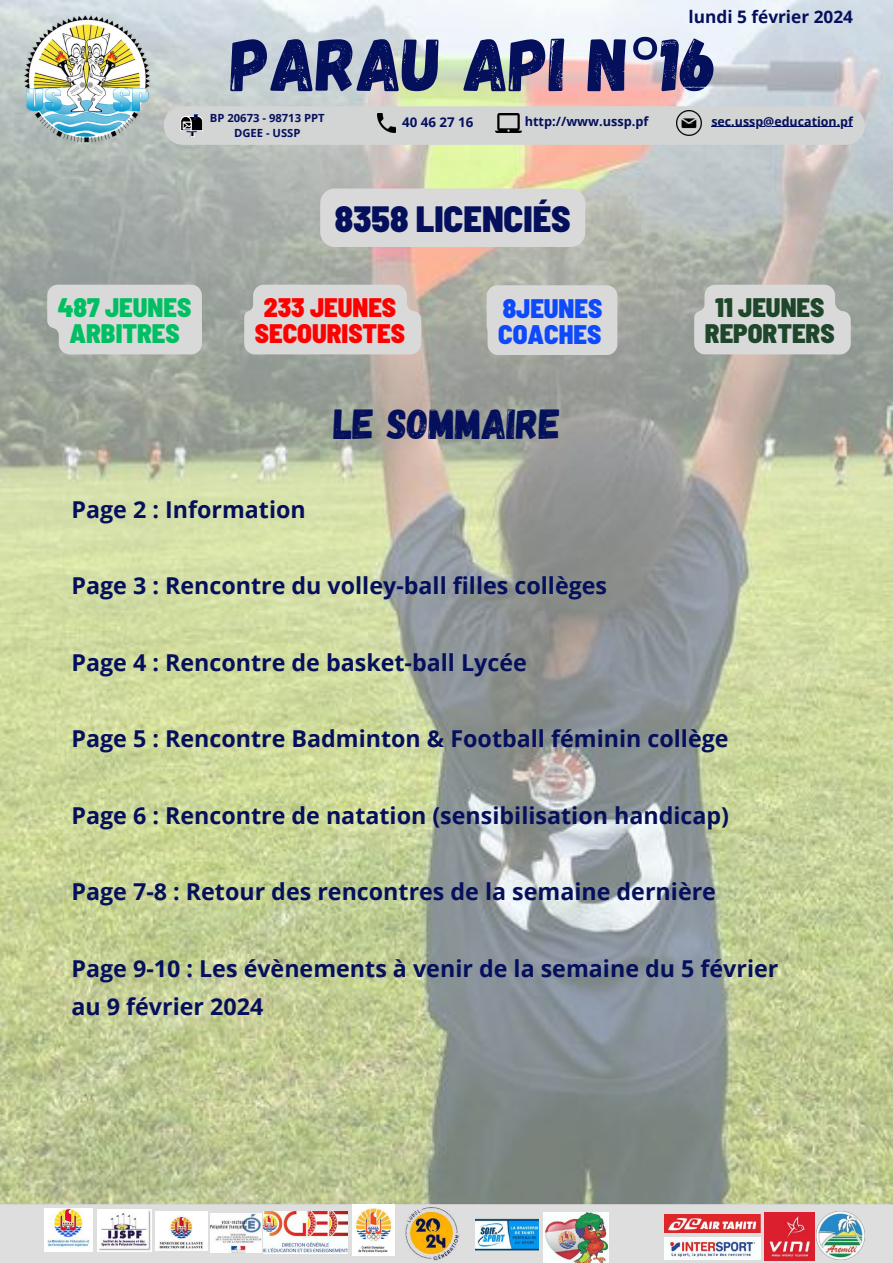
<style>
.page{position:relative;width:893px;height:1263px;background:#fff}
.page>*{position:absolute;margin:0;border:0;box-sizing:border-box;transform-origin:0 0}
.t1{font:75.07px "Gagalin";color:#05105c}
.t2{font:42px "Gagalin";color:#05105c}
.t3{font:900 semi-condensed 36.53px "Barlow";color:#05105c}
.t4{font:900 semi-condensed 26.78px/26.4px "Barlow";color:#f00;text-align:center}
.t5{font:900 semi-condensed 26.78px/26.4px "Barlow";color:#1e462a;text-align:center}
.t6{font:900 semi-condensed 26.78px/26.4px "Barlow";color:#00bf63;text-align:center}
.t7{font:900 semi-condensed 26.78px/26.4px "Barlow";color:#0e49fb}
.t8{font:700 23.25px/38.2px "Open Sans";color:#05105c}
.t9{font:700 17.25px "Open Sans";color:#05105c}
.t10{font:700 13.35px "Open Sans";color:#05105c}
.t11{font:700 12.75px "Open Sans";color:#05105c}
.t12{font:700 12.45px "Open Sans";color:#05105c}
.t13{font:700 11.25px/15.1px "Open Sans";color:#05105c;text-align:center}
.s1{font-family:"Noto Sans"}
</style>
<div class="page">
<img style="left:0;top:0;width:893px;height:1204px">
<div style="left:0;top:1205px;width:893px;height:58px;background:#d9d9d9"></div>
<div style="left:164px;top:106px;width:701px;height:39px;background:#d3d5d5"></div>
<img style="left:45px;top:1209px;width:48px;height:42px">
<img style="left:764px;top:1212px;width:50px;height:48px">
<img style="left:817px;top:1211px;width:48px;height:48px">
<img style="left:665px;top:1214px;width:95px;height:19px">
<img style="left:665px;top:1238px;width:95px;height:22px">
<img style="left:210px;top:1213px;width:51px;height:39px">
<img style="left:97px;top:1209px;width:55px;height:43px">
<img style="left:155px;top:1211px;width:52px;height:39px">
<img style="left:543px;top:1212px;width:65px;height:51px">
<img style="left:263px;top:1212px;width:84px;height:41px">
<img style="left:476px;top:1218px;width:63px;height:33px">
<img style="left:353px;top:1205px;width:36px;height:50px">
<img style="left:389px;top:1190px;width:85px;height:70px">
<img style="left:13px;top:8px;width:147px;height:141px">
<hr style="left:711px;top:126px;width:142px;height:1px;background:#05105c">
<svg style="left:694px;top:285px;width:156px;height:69px;background:#d4d5d4"></svg>
<div style="left:486px;top:285px;width:131px;height:70px;background:#d9d9d9"></div>
<div style="left:320px;top:189px;width:265px;height:58px;background:#d9d9d9"></div>
<div style="left:244px;top:285px;width:177px;height:69px;background:#d9d9d9"></div>
<div style="left:47px;top:285px;width:155px;height:69px;background:#d9d9d9"></div>
<p class="t9" style="left:688px;top:5px;width:166px">lundi 5 février 2024</p>
<h1 class="t1" style="left:231px;top:16px;width:488px">PaRAU API N<span class="s1">°</span>16</h1>
<p class="t13" style="left:210px;top:110px;width:116px">BP 20673 - 98713 PPT<br>DGEE - USSP</p>
<p class="t10" style="left:402px;top:113px;width:73px">40 46 27 16</p>
<p class="t11" style="left:525px;top:113px;width:125px">http://www.ussp.pf</p>
<p class="t12" style="left:711px;top:112px;width:143px">sec.ussp@education.pf</p>
<h3 class="t3" style="left:335px;top:196px;width:237px">8358 LICENCIÉS</h3>
<p class="t6" style="left:58px;top:293px;width:135px">487 JEUNES<br>ARBITRES</p>
<p class="t4" style="left:255px;top:293px;width:152px">233 JEUNES<br>SECOURISTES</p>
<p class="t7" style="left:498px;top:294px;width:105px">8JEUNES<br>COACHES</p>
<p class="t5" style="left:705px;top:293px;width:131px">11 JEUNES<br>REPORTERS</p>
<h2 class="t2" style="left:334px;top:397px;width:228px">LE SOMMAIRE</h2>
<p class="t8" style="left:72px;top:490px;width:236px">Page 2 : Information</p>
<p class="t8" style="left:72px;top:566px;width:537px">Page 3 : Rencontre du volley-ball filles collèges</p>
<p class="t8" style="left:72px;top:643px;width:457px">Page 4 : Rencontre de basket-ball Lycée</p>
<p class="t8" style="left:72px;top:719px;width:658px">Page 5 : Rencontre Badminton &amp; Football féminin collège</p>
<p class="t8" style="left:72px;top:796px;width:659px">Page 6 : Rencontre de natation (sensibilisation handicap)</p>
<p class="t8" style="left:72px;top:872px;width:646px">Page 7-8 : Retour des rencontres de la semaine dernière</p>
<p class="t8" style="left:72px;top:949px;width:708px">Page 9-10 : Les évènements à venir de la semaine du 5 février au 9 février 2024</p>
</div>
